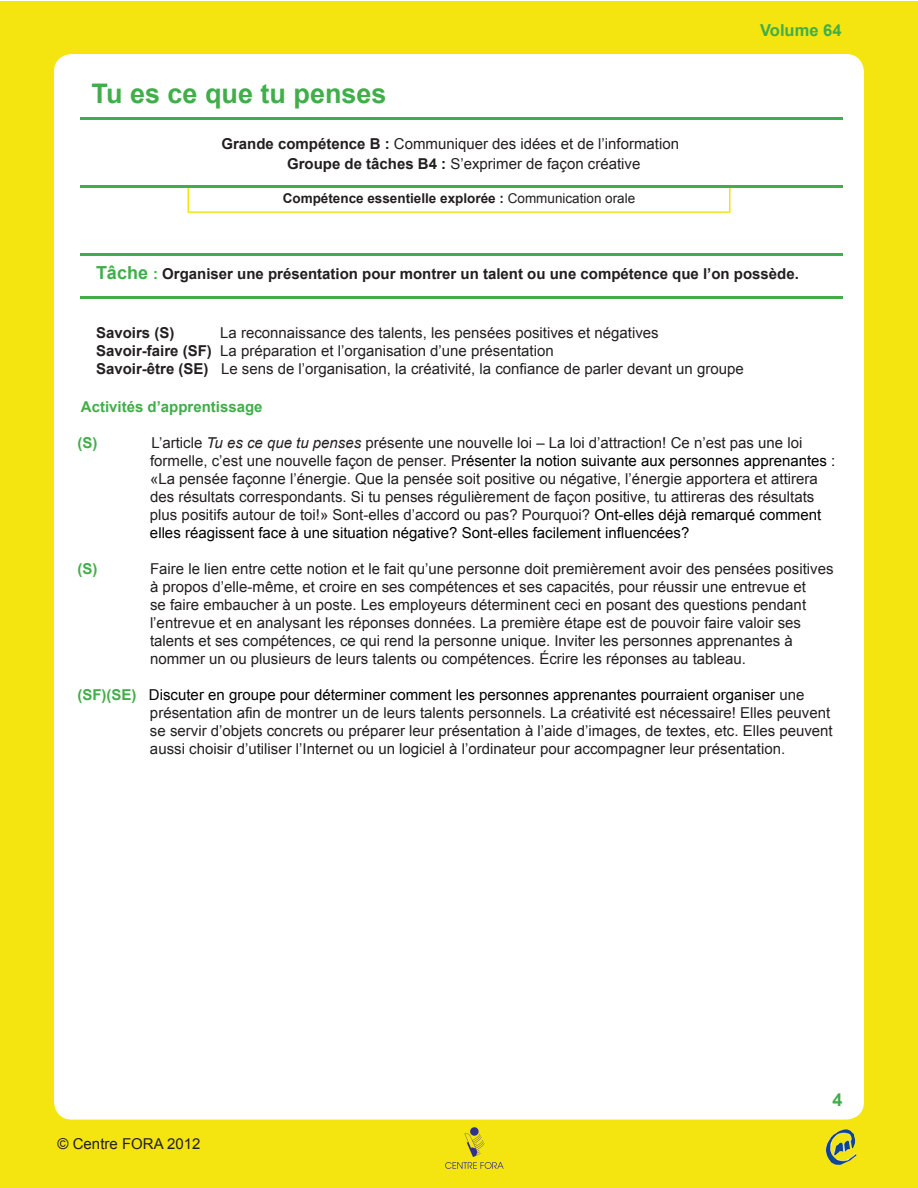
<style>
.page{position:relative;width:918px;height:1188px;background:#fff}
.page>*{position:absolute;margin:0;border:0;box-sizing:border-box;transform-origin:0 0}
.t1{font:700 27px "Arial";color:#40ae49}
.t2{font:700 18px "Arial";color:#40ae49}
.t3{font:700 16.5px "Arial";color:#40ae49}
.t4{font:15px/18px "Arial";color:#231f20}
.t5{font:700 15px "Arial";color:#231f20}
.t6{font:700 15px "Arial";color:#40ae49}
.t7{font:700 13.5px "Arial";color:#231f20}
.s1{font-weight:700}
.s2{font-weight:400}
.s3{font-size:18px;color:#40ae49}
.s4{color:#40ae49}
.s5{font-style:italic}
.s6{color:#000}
.s7{font-weight:700;color:#40ae49}
</style>
<div class="page">
<div style="left:0;top:1px;width:918px;height:1187px;background:#f4e40f"></div>
<div style="left:54px;top:54px;width:810px;height:1066px;background:#fff;border-radius:18px"></div>
<img style="left:826px;top:1129px;width:30px;height:36px">
<div style="left:470px;top:1127px;width:9px;height:9px;background:#2e3092;border-radius:50%"></div>
<svg style="left:445px;top:1133px;width:59px;height:36px"></svg>
<div style="left:188px;top:186px;width:542px;height:27px;border:2px solid #f4e40f"></div>
<hr style="left:80px;top:118px;width:763px;height:2px;background:#40ae49">
<hr style="left:80px;top:185px;width:763px;height:3px;background:#40ae49">
<hr style="left:80px;top:253px;width:763px;height:2px;background:#40ae49">
<hr style="left:80px;top:296px;width:763px;height:3px;background:#40ae49">
<p class="t1" style="left:92px;top:76px;width:297px">Tu es ce que tu penses</p>
<p class="t4" style="left:221px;top:135px;width:459px"><span class="s1">Grande compétence B :</span> Communiquer des idées et de l’information</p>
<p class="t4" style="left:287px;top:155px;width:355px"><span class="s1">Groupe de tâches B4 :</span> S’exprimer de façon créative</p>
<p class="t7" style="left:283px;top:189px;width:354px">Compétence essentielle explorée : <span class="s2">Communication orale</span></p>
<p class="t3" style="left:760px;top:19px;width:83px">Volume 64</p>
<p class="t5" style="left:96px;top:264px;width:704px"><span class="s3">Tâche</span> <span class="s4">:</span> Organiser une présentation pour montrer un talent ou une compétence que l’on possède.</p>
<p class="t5" style="left:96px;top:323px;width:80px">Savoirs (S)</p>
<p class="t4" style="left:220px;top:324px;width:440px">La reconnaissance des talents, les pensées positives et négatives</p>
<p class="t4" style="left:96px;top:342px;width:459px"><span class="s1">Savoir-faire (SF)</span> La préparation et l’organisation d’une présentation</p>
<p class="t4" style="left:96px;top:360px;width:649px"><span class="s1">Savoir-être (SE)</span> Le sens de l’organisation, la créativité, la confiance de parler devant un groupe</p>
<p class="t6" style="left:81px;top:397px;width:183px">Activités d’apprentissage</p>
<p class="t6" style="left:77px;top:433px;width:21px">(S)</p>
<p class="t4" style="left:150px;top:434px;width:687px">L’article <span class="s5">Tu es ce que tu penses</span> présente une nouvelle loi – La loi d’attraction! Ce n’est pas une loi formelle, c’est une nouvelle façon de penser. P<span class="s6">résenter la notion suivante aux personnes apprenantes : </span>«La pensée façonne l’énergie. Que la pensée soit positive ou négative, l’énergie apportera et attirera des résultats correspondants. Si tu penses régulièrement de façon positive, tu attireras des résultats plus positifs autour de toi!» Sont-elles d’accord ou pas? Pourquoi? <span class="s6">Ont-elles déjà remarqué comment elles réagissent face à une situation négative? Sont-elles facilement influencées?</span></p>
<p class="t6" style="left:77px;top:559px;width:21px">(S)</p>
<p class="t4" style="left:150px;top:560px;width:685px">Faire le lien entre cette notion et le fait qu’une personne doit premièrement avoir des pensées positives à propos d’elle-même, et croire en ses compétences et ses capacités, pour réussir une entrevue et<br>se faire embaucher à un poste. Les employeurs déterminent ceci en posant des questions pendant l’entrevue et en analysant les réponses données. La première étape est de pouvoir faire valoir ses talents et ses compétences, ce qui rend la personne unique. Inviter les personnes apprenantes à nommer un ou plusieurs de leurs talents ou compétences. Écrire les réponses au tableau.</p>
<p class="t4" style="left:150px;top:686px;width:684px;text-indent:-73px"><span class="s7">(SF)(SE)</span> <span class="s6">Discuter en groupe pour déterminer comment les personnes apprenantes pourraient organiser</span> une présentation afin de montrer un de leurs talents personnels. La créativité est nécessaire! Elles peuvent se servir d’objets concrets ou préparer leur présentation à l’aide d’images, de textes, etc. Elles peuvent aussi choisir d’utiliser l’Internet ou un logiciel à l’ordinateur pour accompagner leur présentation.</p>
<p class="t4" style="left:58px;top:1134px;width:144px">© Centre FORA 2012</p>
<p class="t2" style="left:833px;top:1087px;width:12px">4</p>
</div>
